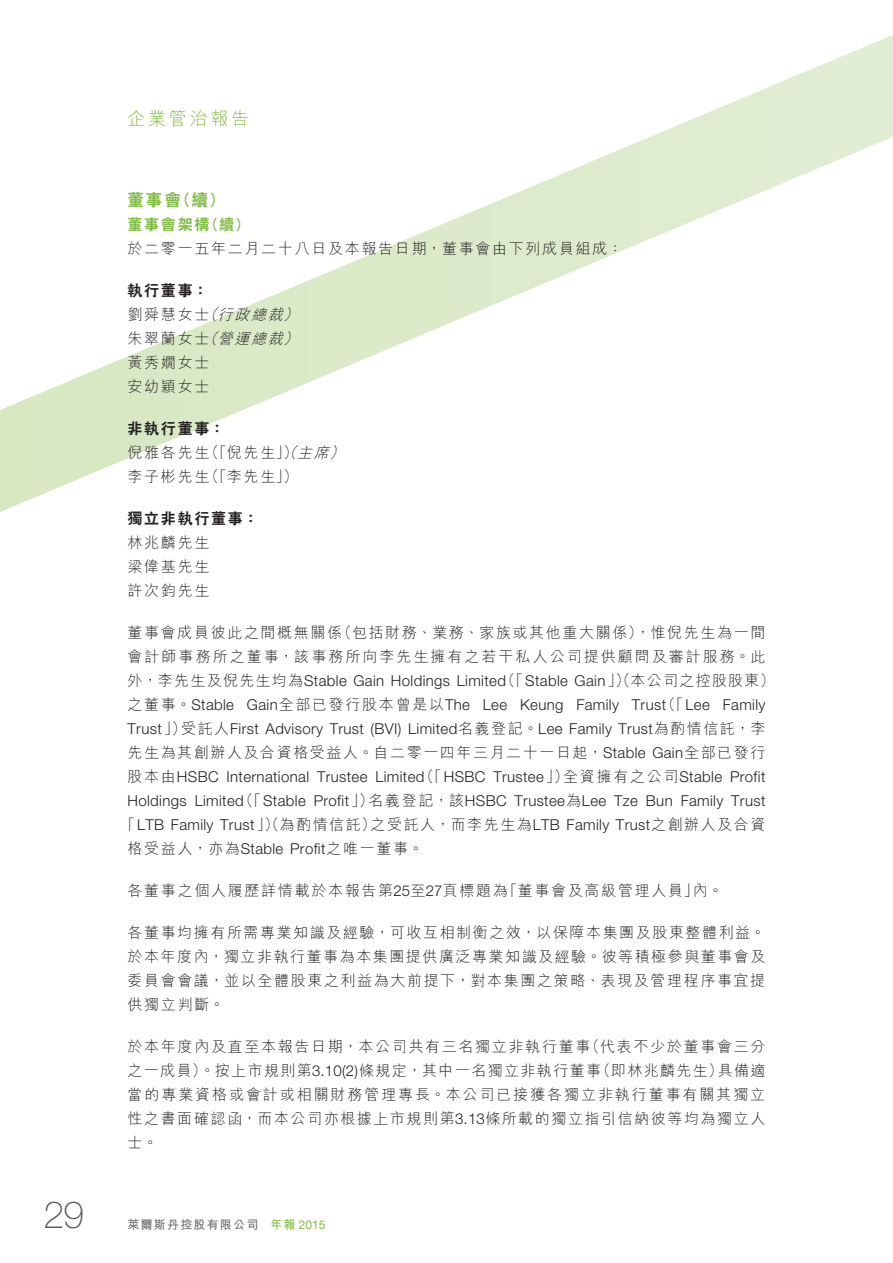
<style>
.page{position:relative;width:893px;height:1263px;background:#fff}
.page>*{position:absolute;margin:0;border:0;box-sizing:border-box;transform-origin:0 0}
.t1{font:100 37.5px "Helvetica Neue LT Std";color:#57585a}
.t2{font:300 18px "M Hei HK";letter-spacing:.15em;color:#7fbd41}
._03_H1{font:800 16.5px "C Hei 2 HK";color:#7fbd41}
._01_Body_Text{font:300 15px/24px "M Hei HK";letter-spacing:.115em;color:#231f20}
._01_Body_Text-2{font:300 15px/24px "Helvetica Neue LT Std";letter-spacing:.025em;color:#231f20}
._01_Body_Text-3{font:300 15px "M Hei HK";letter-spacing:.135em;color:#231f20}
._01_Body_Text-4{font:300 15px "M Hei HK";letter-spacing:.085em;color:#231f20}
._01_Body_Text-5{font:italic 300 15px "M Hei HK";color:#231f20}
._01_Body_Text-6{font:800 15px "C Hei 2 HK";letter-spacing:.115em;color:#231f20}
._04___H2{font:800 15px "C Hei 2 HK";letter-spacing:.115em;color:#7fbd41}
.t3{font:700 12px "M Hei HK";letter-spacing:.1em;color:#6c6d70}
.t4{font:12px "Helvetica Neue LT Std";color:#7fbd41}
.s1{font-style:italic}
.s2{font-family:"C Hei 2 HK";font-weight:800}
.s3{font-family:"Helvetica Neue LT Std"}
.s4{font-family:"M Hei HK"}
.s5{font-family:"M Hei HK";font-weight:700}
</style>
<div class="page">
<svg style="left:0;top:35px;width:893px;height:477px"></svg>
<p class="t1" style="left:43px;top:1193px;width:42px">29</p>
<p class="t2" style="left:128px;top:106px;width:123px">企業管治報告</p>
<p class="_03_H1" style="left:128px;top:189px;width:55px">董事會</p>
<p class="_03_H1" style="left:175px;top:189px;width:51px">（續(</p>
<p class="_04___H2" style="left:128px;top:214px;width:83px">董事會架構</p>
<p class="_01_Body_Text" style="left:128px;top:236px;width:497px">於二零一五年二月二十八日及本報告日期，董事會由下列成員組成：</p>
<p class="_01_Body_Text-6" style="left:128px;top:280px;width:82px">執行董事：</p>
<p class="_01_Body_Text-5" style="left:283px;top:304px;width:22px">(</p>
<p class="_04___H2" style="left:204px;top:214px;width:47px">（續(</p>
<p class="_01_Body_Text-5" style="left:202px;top:304px;width:22px">（</p>
<p class="_01_Body_Text" style="left:128px;top:302px;width:83px">劉舜慧女士</p>
<p class="_01_Body_Text-5" style="left:218px;top:304px;width:72px">行政總裁</p>
<p class="_01_Body_Text-5" style="left:202px;top:328px;width:22px">（</p>
<p class="_01_Body_Text-5" style="left:283px;top:328px;width:22px">(</p>
<p class="_01_Body_Text" style="left:128px;top:326px;width:83px;text-align:justify">朱翠蘭女士黃秀嫺女士安幼穎女士</p>
<p class="_01_Body_Text-6" style="left:128px;top:418px;width:99px">非執行董事：</p>
<p class="_01_Body_Text-5" style="left:218px;top:328px;width:72px">營運總裁</p>
<p class="_01_Body_Text" style="left:204px;top:440px;width:100px">（「倪先生」）<span class="s1">（</span></p>
<p class="_01_Body_Text-5" style="left:329px;top:442px;width:22px">(</p>
<p class="_01_Body_Text" style="left:204px;top:440px;width:96px;text-indent:-76px">倪雅各先生<br>（「李先生 (「</p>
<p class="_01_Body_Text-5" style="left:297px;top:442px;width:39px">主席</p>
<p class="_01_Body_Text" style="left:128px;top:464px;width:83px">李子彬先生</p>
<p class="_01_Body_Text" style="left:128px;top:506px;width:132px"><span class="s2">獨立非執行董事：</span>林兆麟先生<br>梁偉基先生<br>許次鈞先生</p>
<p class="_01_Body_Text" style="left:337px;top:620px;width:430px">（包括財務、業務、家族或其他重大關係，）惟倪先生為一間</p>
<p class="_01_Body_Text" style="left:128px;top:620px;width:216px">董事會成員彼此之間概無關係</p>
<p class="_01_Body_Text-3" style="left:128px;top:646px;width:639px">會計師事務所之董事，該事務所向李先生擁有之若干私人公司提供顧問及審計服務。此</p>
<p class="_01_Body_Text-4" style="left:500px;top:670px;width:276px">（「<span class="s3">Stable Gain</span>」）（本公司之控股股東(</p>
<p class="_01_Body_Text-2" style="left:128px;top:668px;width:380px"><span class="s4">外，李先生及倪先生均為</span>Stable Gain Holdings Limited</p>
<p class="_01_Body_Text-2" style="left:661px;top:692px;width:51px"><span class="s4">（「</span>Lee</p>
<p class="_01_Body_Text" style="left:247px;top:692px;width:224px"><span class="s3">Gain</span>全部已發行股本曾是以<span class="s3">The</span></p>
<p class="_01_Body_Text-2" style="left:181px;top:692px;width:586px;text-indent:-54px"><span class="s4">之董事。</span>Stable<br><span class="s4">受託人</span>First Advisory Trust (BVI) Limited<span class="s4">名義登記。</span>Lee Family Trust<span class="s4">為酌情信託，李</span></p>
<p class="_01_Body_Text-2" style="left:483px;top:692px;width:26px">Lee</p>
<p class="_01_Body_Text-2" style="left:520px;top:692px;width:45px">Keung</p>
<p class="_01_Body_Text-2" style="left:576px;top:692px;width:44px">Family</p>
<p class="_01_Body_Text-2" style="left:632px;top:692px;width:36px">Trust</p>
<p class="_01_Body_Text-2" style="left:723px;top:692px;width:44px">Family</p>
<p class="_01_Body_Text-2" style="left:128px;top:716px;width:60px">Trust<span class="s4">」）</span></p>
<p class="_01_Body_Text" style="left:128px;top:740px;width:639px">先生為其創辦人及合資格受益人。自二零一四年三月二十一日起，<span class="s3">Stable Gain</span>全部已發行</p>
<p class="_01_Body_Text-2" style="left:730px;top:764px;width:37px">Profit</p>
<p class="_01_Body_Text" style="left:563px;top:764px;width:160px">全資擁有之公司<span class="s3">Stable</span></p>
<p class="_01_Body_Text-2" style="left:419px;top:764px;width:68px"><span class="s4">（「</span>HSBC</p>
<p class="_01_Body_Text-2" style="left:493px;top:764px;width:77px">Trustee<span class="s4">」）</span></p>
<p class="_01_Body_Text-2" style="left:128px;top:764px;width:93px"><span class="s4">股本由</span>HSBC</p>
<p class="_01_Body_Text-2" style="left:226px;top:764px;width:84px">International</p>
<p class="_01_Body_Text-2" style="left:317px;top:764px;width:52px">Trustee</p>
<p class="_01_Body_Text-2" style="left:375px;top:764px;width:51px">Limited</p>
<p class="_01_Body_Text-2" style="left:128px;top:788px;width:61px">Holdings</p>
<p class="_01_Body_Text-2" style="left:238px;top:788px;width:69px"><span class="s4">（「</span>Stable</p>
<p class="_01_Body_Text-2" style="left:195px;top:788px;width:51px">Limited</p>
<p class="_01_Body_Text-2" style="left:314px;top:788px;width:62px">Profit<span class="s4">」）</span></p>
<p class="_01_Body_Text" style="left:368px;top:788px;width:140px">名義登記，該<span class="s3">HSBC</span></p>
<p class="_01_Body_Text-2" style="left:515px;top:788px;width:93px">Trustee<span class="s4">為</span>Lee</p>
<p class="_01_Body_Text-2" style="left:614px;top:788px;width:25px">Tze</p>
<p class="_01_Body_Text-2" style="left:646px;top:788px;width:28px">Bun</p>
<p class="_01_Body_Text-2" style="left:681px;top:788px;width:44px">Family</p>
<p class="_01_Body_Text-2" style="left:731px;top:788px;width:36px">Trust</p>
<p class="_01_Body_Text" style="left:371px;top:812px;width:396px">之受託人，而李先生為<span class="s3">LTB Family Trust</span>之創辦人及合資</p>
<p class="_01_Body_Text-2" style="left:128px;top:812px;width:297px;text-indent:-8px"><span class="s4">「</span>LTB Family Trust<span class="s4">」）（為酌情信託）<br>格受益人，亦為</span>Stable Profit<span class="s4">之唯一董事。</span></p>
<p class="_01_Body_Text" style="left:503px;top:878px;width:197px">「董事會及高級管理人員」</p>
<p class="_01_Body_Text" style="left:128px;top:878px;width:382px">各董事之個人履歷詳情載於本報告第<span class="s3">25</span>至<span class="s3">27</span>頁標題為</p>
<p class="_01_Body_Text" style="left:128px;top:920px;width:639px;text-align:justify">各董事均擁有所需專業知識及經驗，可收互相制衡之效，以保障本集團及股東整體利益。於本年度內，獨立非執行董事為本集團提供廣泛專業知識及經驗。彼等積極參與董事會及委員會會議，並以全體股東之利益為大前提下，對本集團之策略、表現及管理程序事宜提供獨立判斷。</p>
<p class="_01_Body_Text" style="left:585px;top:1034px;width:182px">（代表不少於董事會三分</p>
<p class="_01_Body_Text" style="left:693px;top:878px;width:32px">內。</p>
<p class="_01_Body_Text" style="left:128px;top:1034px;width:464px">於本年度內及直至本報告日期，本公司共有三名獨立非執行董事</p>
<p class="_01_Body_Text" style="left:128px;top:1058px;width:639px">之一成員）。按上市規則第<span class="s3">3.10 )2(</span> 條規定，其中一名獨立非執行董事<br>當的專業資格或會計或相關財務管理專長。本公司已接獲各獨立非執行董事有關其獨立性之書面確認函，而本公司亦根據上市規則第<span class="s3">3.13</span>條所載的獨立指引信納彼等均為獨立人士。</p>
<p class="_01_Body_Text" style="left:596px;top:1058px;width:129px">（即林兆麟先生）</p>
<p class="_01_Body_Text" style="left:718px;top:1058px;width:49px">具備適</p>
<p class="t3" style="left:128px;top:1216px;width:132px">萊爾斯丹控股有限公司</p>
<p class="t4" style="left:270px;top:1217px;width:57px"><span class="s5">年報</span> 2015</p>
</div>
